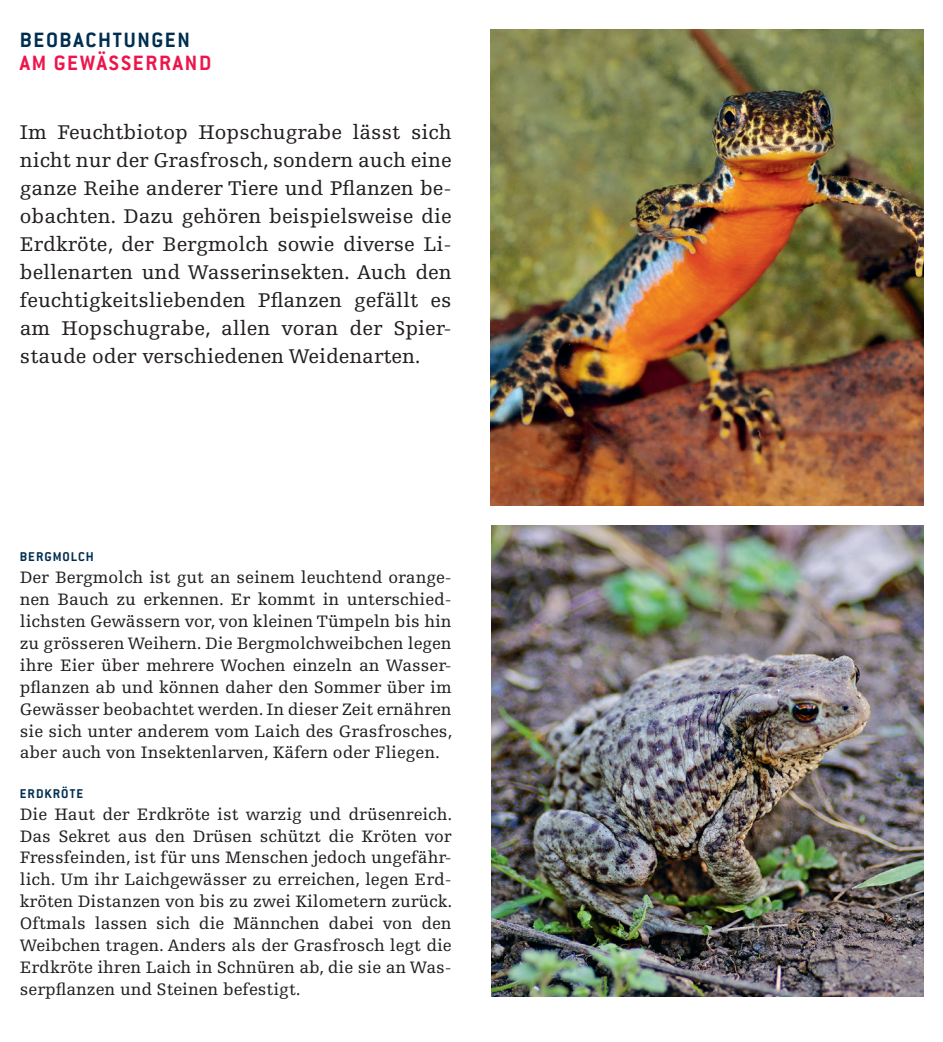
<style>
.page{position:relative;width:943px;height:1042px;background:#fff}
.page>*{position:absolute;margin:0;border:0;box-sizing:border-box;transform-origin:0 0}
.t1{font:700 22.75px "Conduit ITC";letter-spacing:.075em;color:#ed164c}
.t2{font:700 22.75px "Conduit ITC";letter-spacing:.075em;color:#002e50}
.t3{font:21px/28px "Egyptienne F";color:#231f20;text-align:justify}
.t4{font:17.5px/21.9px "Egyptienne F";color:#231f20;text-align:justify}
.t5{font:700 14px "Conduit ITC";letter-spacing:.075em;color:#002e50}
</style>
<div class="page">
<img style="left:491px;top:525px;width:432px;height:471px">
<img style="left:491px;top:30px;width:432px;height:475px">
<h1 class="t2" style="left:20px;top:27px;width:172px">BEOBACHTUNGEN</h1>
<h1 class="t1" style="left:20px;top:49px;width:193px">AM GEWÄSSERRAND</h1>
<p class="t3" style="left:20px;top:118px;width:433px">Im Feuchtbiotop Hopschugrabe lässt sich nicht nur der Grasfrosch, sondern auch eine ganze Reihe anderer Tiere und Pflanzen be&shy;obachten. Dazu gehören beispielsweise die Erdkröte, der Bergmolch sowie diverse Li&shy;bellenarten und Wasserinsekten. Auch den feuchtigkeitsliebenden Pflanzen gefällt es am Hopschugrabe, allen voran der Spier&shy;staude oder verschiedenen Weidenarten.</p>
<p class="t5" style="left:20px;top:549px;width:76px">BERGMOLCH</p>
<p class="t4" style="left:20px;top:567px;width:434px">Der Bergmolch ist gut an seinem leuchtend orange&shy;nen Bauch zu erkennen. Er kommt in unterschied&shy;lichsten Gewässern vor, von kleinen Tümpeln bis hin zu grösseren Weihern. Die Bergmolchweibchen legen ihre Eier über mehrere Wochen einzeln an Wasser&shy;pflanzen ab und können daher den Sommer über im Gewässer beobachtet werden. In dieser Zeit ernähren sie sich unter anderem vom Laich des Grasfrosches, aber auch von Insektenlarven, Käfern oder Fliegen.</p>
<p class="t5" style="left:20px;top:785px;width:65px">ERDKRÖTE</p>
<p class="t4" style="left:20px;top:803px;width:434px">Die Haut der Erdkröte ist warzig und drüsenreich.<br>Das Sekret aus den Drüsen schützt die Kröten vor Fressfeinden, ist für uns Menschen jedoch ungefähr&shy;lich. Um ihr Laichgewässer zu erreichen, legen Erd&shy;kröten Distanzen von bis zu zwei Kilometern zurück.<br>Oftmals lassen sich die Männchen dabei von den Weibchen tragen. Anders als der Grasfrosch legt die Erdkröte ihren Laich in Schnüren ab, die sie an Was&shy;serpflanzen und Steinen befestigt.</p>
</div>
